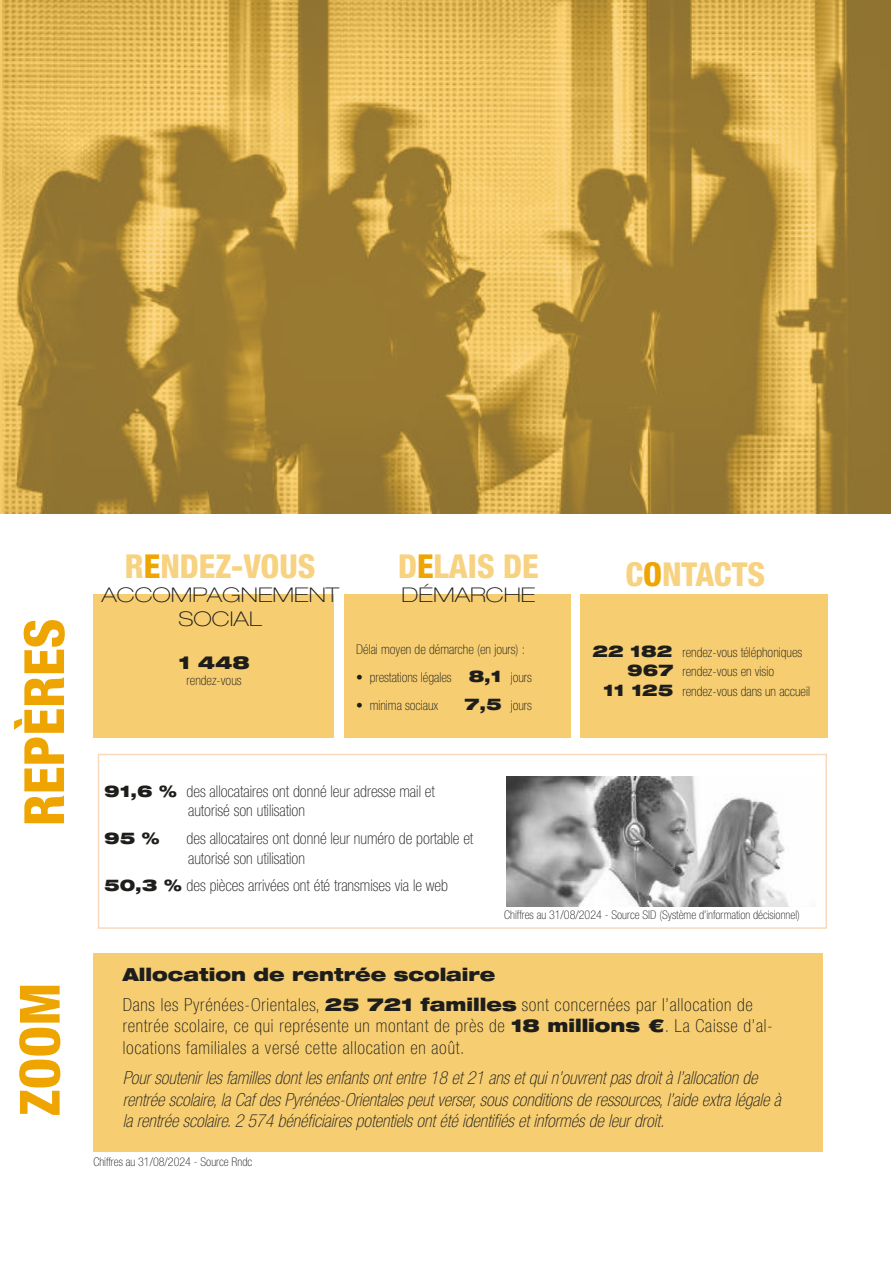
<style>
.page{position:relative;width:893px;height:1263px;background:#fff}
.page>*{position:absolute;margin:0;border:0;box-sizing:border-box;transform-origin:0 0}
.t1{font:800 condensed 55.5px "Helvetica Neue LT Std";color:#eea501}
.t2{font:800 condensed 33px "Helvetica Neue LT Std";color:#f7d280}
.t3{font:100 expanded 20.25px/24px "Helvetica Neue LT Std";color:#1d1d1b;text-align:center;scale:1.11 1}
.t4{font:italic 100 condensed 18px/21.6px "Helvetica Neue LT Std";color:#1d1d1b}
.t5{font:100 condensed 18px/30.2px "Helvetica Neue LT Std";letter-spacing:.04em;color:#1d1d1b}
.t6{font:900 expanded 18px "Helvetica Neue LT Std";color:#1d1d1b}
.t7{font:100 condensed 16.2px/19.5px "Helvetica Neue LT Std";color:#1d1d1b}
.t8{font:900 expanded 16.2px "Helvetica Neue LT Std";color:#1d1d1b}
.t9{font:100 condensed 13.5px "Helvetica Neue LT Std";color:#1d1d1b}
.t10{font:100 condensed 12px "Helvetica Neue LT Std";color:#1d1d1b}
.s1{color:#eea501}
.s2{font-weight:900;font-stretch:expanded;font-size:16.2px}
.s3{font-weight:900;font-stretch:expanded}
</style>
<div class="page">
<img style="left:3px;top:0;width:887px;height:513px">
<div style="left:93px;top:953px;width:730px;height:199px;background:#f6cd71"></div>
<img style="left:506px;top:776px;width:309px;height:131px">
<div style="left:98px;top:754px;width:729px;height:175px;border:2px solid #f9d9bc"></div>
<div style="left:344px;top:594px;width:227px;height:143px;background:#f6cd71"></div>
<div style="left:93px;top:594px;width:241px;height:143px;background:#f6cd71"></div>
<div style="left:580px;top:594px;width:247px;height:143px;background:#f6cd71"></div>
<h1 class="t1" style="left:10px;top:826px;width:209px;rotate:-90deg">REPÈRES</h1>
<h1 class="t1" style="left:5px;top:1116px;width:135px;rotate:-90deg">ZOOM</h1>
<h2 class="t2" style="left:125px;top:545px;width:192px">R<span class="s1">E</span>NDEZ-VOUS</h2>
<p class="t3" style="left:101px;top:582px;width:216px">ACCOMPAGNEMENT<br>SOCIAL</p>
<p class="t6" style="left:178px;top:651px;width:73px">1 448</p>
<p class="t9" style="left:187px;top:673px;width:56px">rendez-vous</p>
<h2 class="t2" style="left:398px;top:545px;width:142px">D<span class="s1">E</span>LAIS DE</h2>
<p class="t3" style="left:401px;top:582px;width:122px">DÉMARCHE</p>
<p class="t9" style="left:356px;top:641px;width:170px">Délai moyen de démarche (en jours) :</p>
<p class="t9" style="left:356px;top:669px;width:177px">• prestations légales <span class="s2">8,1</span> jours</p>
<p class="t9" style="left:356px;top:697px;width:84px">• minima sociaux</p>
<p class="t9" style="left:464px;top:697px;width:69px"><span class="s2">7,5</span> jours</p>
<p class="t7" style="left:188px;top:781px;width:248px;text-indent:-84px"><span class="s3">91,6 %</span> des allocataires ont donné leur adresse mail et autorisé son utilisation</p>
<p class="t8" style="left:104px;top:828px;width:57px">95 %</p>
<p class="t7" style="left:187px;top:828px;width:288px">des allocataires ont donné leur numéro de portable et autorisé son utilisation</p>
<p class="t7" style="left:104px;top:876px;width:345px"><span class="s3">50,3 %</span> des pièces arrivées ont été transmises via le web</p>
<h2 class="t2" style="left:625px;top:554px;width:141px">C<span class="s1">O</span>NTACTS</h2>
<p class="t9" style="left:592px;top:645px;width:211px"><span class="s2">22 182</span> rendez-vous téléphoniques</p>
<p class="t9" style="left:627px;top:664px;width:148px"><span class="s2">967</span> rendez-vous en visio</p>
<p class="t9" style="left:603px;top:683px;width:208px"><span class="s2">11 125</span> rendez-vous dans un accueil</p>
<p class="t10" style="left:504px;top:908px;width:297px">Chiffres au 31/08/2024 - Source SID (Système d’information décisionnel)</p>
<p class="t5" style="left:123px;top:959px;width:632px"><span class="s3">Allocation de rentrée scolaire<br></span>Dans les Pyrénées-Orientales, <span class="s3">25 721 familles</span> sont concernées par l’allocation de</p>
<p class="t5" style="left:123px;top:1015px;width:651px;line-height:21.6px">rentrée scolaire, ce qui représente un montant de près de <span class="s3">18 millions €</span>. La Caisse d’al&shy;locations familiales a versé cette allocation en août.</p>
<p class="t4" style="left:123px;top:1067px;width:660px">Pour soutenir les familles dont les enfants ont entre 18 et 21 ans et qui n’ouvrent pas droit à l’allocation de rentrée scolaire, la Caf des Pyrénées-Orientales peut verser, sous conditions de ressources, l’aide extra légale à</p>
<p class="t4" style="left:123px;top:1110px;width:543px">la rentrée scolaire. 2 574 bénéficiaires potentiels ont été identifiés et informés de leur droit.</p>
<p class="t10" style="left:93px;top:1155px;width:160px">Chiffres au 31/08/2024 - Source Rndc</p>
</div>
